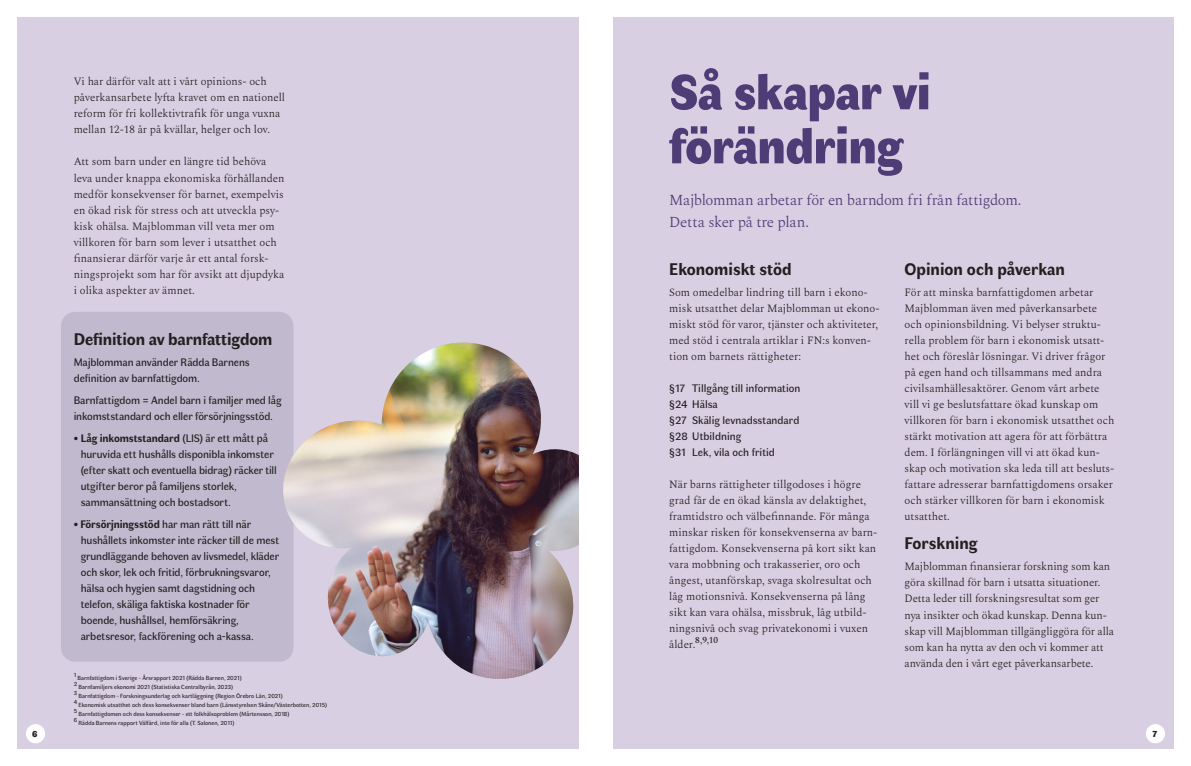
<style>
.page{position:relative;width:1191px;height:766px;background:#fff}
.page>*{position:absolute;margin:0;border:0;box-sizing:border-box;transform-origin:0 0}
._2_Purple_Faune_Bold_50{font:900 50px "Faune Display";letter-spacing:-.01em;color:#4d3c76}
.t1{font:700 17px "Faune Text";color:#231f20}
.t2{font:300 15px "Spectral";letter-spacing:-.015em;color:#4d3c76}
.t3{font:300 11px/16px "Spectral";color:#231f20}
.Spectral_11{font:11px/16px "Faune Text";letter-spacing:-.01em;color:#231f20}
.t4{font:500 9px "Spectral";color:#231f20}
.t5{font:900 9px "Faune Display";color:#231f20}
.t6{font:6px "Faune Text";color:#231f20}
.s1{font-weight:700}
</style>
<div class="page">
<div style="left:17px;top:17px;width:561px;height:731px;background:#d9cfe2"></div>
<div style="left:26px;top:724px;width:19px;height:19px;background:#fff;border-radius:50%"></div>
<div style="left:612px;top:17px;width:562px;height:731px;background:#d9cfe2"></div>
<div style="left:1145px;top:724px;width:20px;height:19px;background:#fff;border-radius:50%"></div>
<div style="left:61px;top:312px;width:232px;height:349px;background:#c1bace;border-radius:14px"></div>
<img style="left:283px;top:342px;width:296px;height:337px">
<p class="t5" style="left:32px;top:727px;width:7px">6</p>
<p class="t3" style="left:74px;top:73px;width:213px">Vi har därför valt att i vårt opinions- och påverkansarbete lyfta kravet om en nationell reform för fri kollektivtrafik för unga vuxna mellan 12-18 år på kvällar, helger och lov.</p>
<p class="t3" style="left:74px;top:153px;width:212px">Att som barn under en längre tid behöva leva under knappa ekonomiska förhållanden medför konsekvenser för barnet, exempelvis en ökad risk för stress och att utveckla psy&shy;kisk ohälsa. Majblomman vill veta mer om villkoren för barn som lever i utsatthet och finansierar därför varje år ett antal forsk&shy;ningsprojekt som har för avsikt att djupdyka i olika aspekter av ämnet.</p>
<p class="t1" style="left:74px;top:327px;width:200px">Definition av barnfattigdom</p>
<p class="Spectral_11" style="left:74px;top:354px;width:177px">Majblomman använder Rädda Barnens definition av barnfattigdom.</p>
<p class="Spectral_11" style="left:74px;top:392px;width:209px">Barnfattigdom = Andel barn i familjer med låg inkomststandard och eller försörjningsstöd.</p>
<p class="Spectral_11" style="left:81px;top:429px;width:197px;text-indent:-7px"><span class="s1">• Låg inkomststandard</span> (LIS) är ett mått på huruvida ett hushålls disponibla inkomster (efter skatt och eventuella bidrag) räcker till utgifter beror på familjens storlek, sammansättning och bostadsort.</p>
<p class="Spectral_11" style="left:81px;top:515px;width:200px;text-indent:-7px"><span class="s1">• Försörjningsstöd</span> har man rätt till när hushållets inkomster inte räcker till de mest grundläggande behoven av livsmedel, kläder och skor, lek och fritid, förbrukningsvaror, hälsa och hygien samt dagstidning och telefon, skäliga faktiska kostnader för boende, hushållsel, hemförsäkring, arbetsresor, fackförening och a-kassa.</p>
<p class="t6" style="left:74px;top:671px;width:4px">1</p>
<p class="t6" style="left:78px;top:674px;width:166px">Barnfattigdom i Sverige - Årsrapport 2021 (Rädda Barnen, 2021)</p>
<p class="t6" style="left:74px;top:680px;width:5px">2</p>
<p class="t6" style="left:79px;top:683px;width:156px">Barnfamiljers ekonomi 2021 (Statistiska Centralbyrån, 2023)</p>
<p class="t6" style="left:74px;top:689px;width:5px">3</p>
<p class="t6" style="left:78px;top:692px;width:206px">Barnfattigdom - Forskningsunderlag och kartläggning (Region Örebro Län, 2021)</p>
<p class="t6" style="left:74px;top:698px;width:5px">4</p>
<p class="t6" style="left:79px;top:701px;width:250px">Ekonomisk utsatthet och dess konsekvenser bland barn (Länsstyrelsen Skåne/Västerbotten, 2015)</p>
<p class="t6" style="left:74px;top:707px;width:5px">5</p>
<p class="t6" style="left:79px;top:710px;width:212px">Barnfattigdomen och dess konsekvenser - ett folkhälsoproblem (Mårtensson, 2018)</p>
<p class="t6" style="left:74px;top:716px;width:5px">6</p>
<p class="t6" style="left:79px;top:719px;width:157px">Rädda Barnens rapport Välfärd, inte för alla (T. Salonen, 2011)</p>
<p class="_2_Purple_Faune_Bold_50" style="left:669px;top:55px;width:263px">Så skapar vi</p>
<p class="_2_Purple_Faune_Bold_50" style="left:669px;top:109px;width:235px">förändring</p>
<p class="t2" style="left:669px;top:189px;width:354px">Majblomman arbetar för en barndom fri från fattigdom.</p>
<p class="t2" style="left:669px;top:211px;width:141px">Detta sker på tre plan.</p>
<p class="t1" style="left:669px;top:257px;width:124px">Ekonomiskt stöd</p>
<p class="t3" style="left:669px;top:283px;width:212px">Som omedelbar lindring till barn i ekono&shy;misk utsatthet delar Majblomman ut ekono&shy;miskt stöd för varor, tjänster och aktiviteter, med stöd i centrala artiklar i FN:s konven&shy;tion om barnets rättigheter:</p>
<p class="Spectral_11" style="left:669px;top:379px;width:133px">§17 Tillgång till information</p>
<p class="Spectral_11" style="left:669px;top:395px;width:50px">§24 Hälsa</p>
<p class="Spectral_11" style="left:669px;top:411px;width:132px">§27 Skälig levnadsstandard</p>
<p class="Spectral_11" style="left:669px;top:427px;width:73px">§28 Utbildning</p>
<p class="Spectral_11" style="left:669px;top:443px;width:107px">§31 Lek, vila och fritid</p>
<p class="t3" style="left:669px;top:475px;width:210px">När barns rättigheter tillgodoses i högre grad får de en ökad känsla av delaktighet, framtidstro och välbefinnande. För många minskar risken för konsekvenserna av barn&shy;fattigdom. Konsekvenserna på kort sikt kan vara mobbning och trakasserier, oro och ångest, utanförskap, svaga skolresultat och låg motionsnivå. Konsekvenserna på lång sikt kan vara ohälsa, missbruk, låg utbild&shy;ningsnivå och svag privatekonomi i vuxen ålder.</p>
<p class="t4" style="left:695px;top:633px;width:24px">8,9,10</p>
<p class="t1" style="left:904px;top:257px;width:162px">Opinion och påverkan</p>
<p class="t3" style="left:904px;top:283px;width:194px">För att minska barnfattigdomen arbetar<br>Majblomman även med påverkansarbete</p>
<p class="t3" style="left:904px;top:315px;width:211px">och opinionsbildning. Vi belyser struktu&shy;rella problem för barn i ekonomisk utsatt&shy;het och föreslår lösningar. Vi driver frågor på egen hand och tillsammans med andra civilsamhällesaktörer. Genom vårt arbete vill vi ge beslutsfattare ökad kunskap om villkoren för barn i ekonomisk utsatthet och stärkt motivation att agera för att förbättra dem. I förlängningen vill vi att ökad kun&shy;skap och motivation ska leda till att besluts&shy;fattare adresserar barnfattigdomens orsaker och stärker villkoren för barn i ekonomisk utsatthet.</p>
<p class="t1" style="left:904px;top:531px;width:74px">Forskning</p>
<p class="t3" style="left:904px;top:558px;width:211px">Majblomman finansierar forskning som kan göra skillnad för barn i utsatta situationer.<br>Detta leder till forskningsresultat som ger nya insikter och ökad kunskap. Denna kun&shy;skap vill Majblomman tillgängliggöra för alla som kan ha nytta av den och vi kommer att använda den i vårt eget påverkansarbete.</p>
<p class="t5" style="left:1152px;top:727px;width:6px">7</p>
</div>
